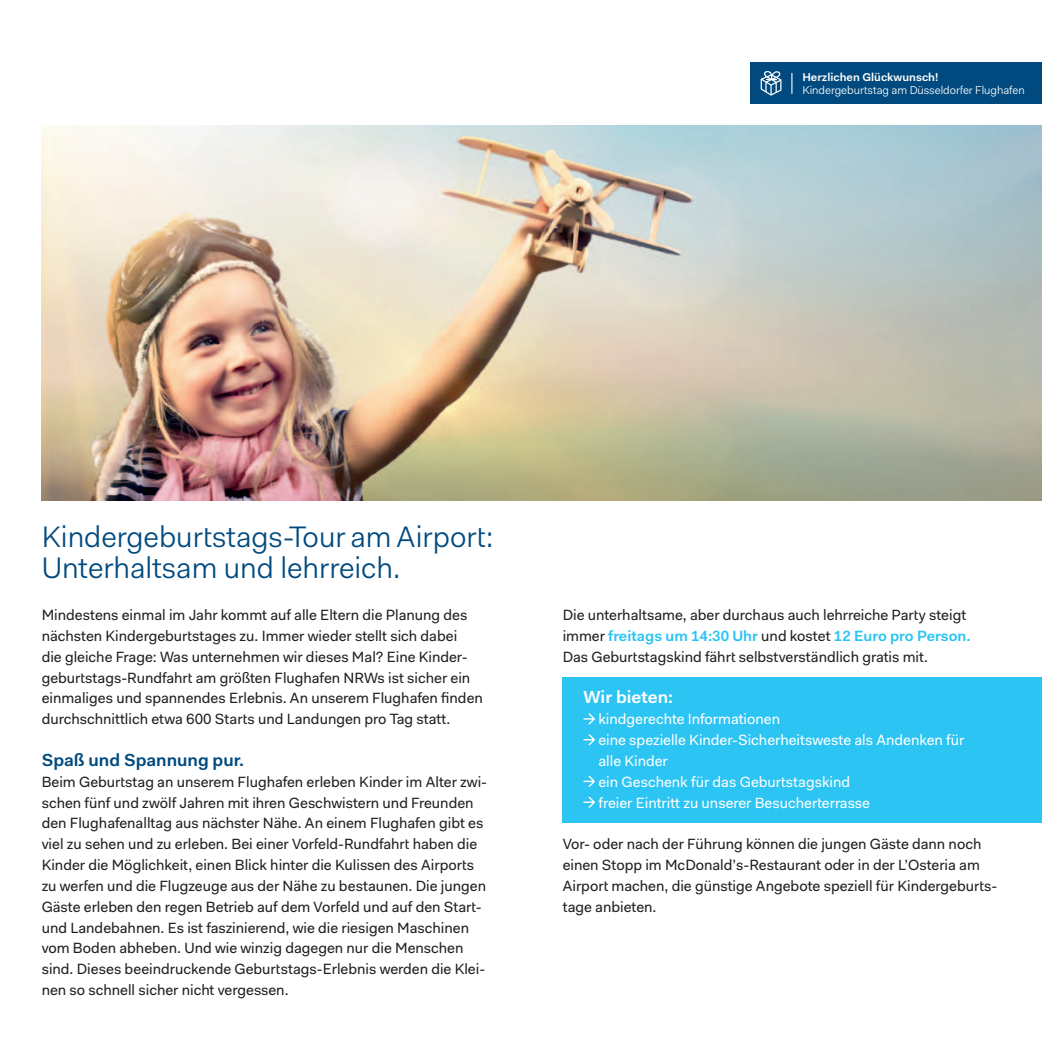
<style>
.page{position:relative;width:1042px;height:1042px;background:#fff}
.page>*{position:absolute;margin:0;border:0;box-sizing:border-box;transform-origin:0 0}
.HL_17_DFblond_blau{font:29.75px/31.3px "DUS Fakt Pro Blond";color:#004a7f}
.Copy_10__DFsemi_blau{font:600 17.5px "DUS Fakt Pro";color:#004a7f}
.Copy_10__DFsemi_blau-2{font:600 17.5px "DUS Fakt Pro";color:#fff}
.Copy_8_5_DFnorm_blac{font:14.88px/20.8px "DUS Fakt Pro";color:#231f20}
.Copy_8_5_DFnorm_blac-2{font:14.88px/20.8px "DUS Fakt Pro";color:#fff}
.Fahne_6_5_7_4pt_DFse{font:11.38px "DUS Fakt Pro Blond";color:#fff}
.Fahne_6_5_7_4pt_DFse-2{font:600 11.38px "DUS Fakt Pro";color:#fff}
.s1{font-weight:600;color:#2bc4f3}
</style>
<div class="page">
<div style="left:563px;top:677px;width:479px;height:146px;background:#2bc4f3"></div>
<svg style="left:583px;top:713px;width:12px;height:11px"></svg>
<svg style="left:583px;top:734px;width:12px;height:11px"></svg>
<svg style="left:583px;top:776px;width:12px;height:11px"></svg>
<svg style="left:583px;top:797px;width:12px;height:10px"></svg>
<div style="left:750px;top:63px;width:292px;height:41px;background:#004a7f"></div>
<svg style="left:791px;top:73px;width:1px;height:21px"></svg>
<img style="left:42px;top:125px;width:1000px;height:375px">
<svg style="left:760px;top:71px;width:21px;height:25px"></svg>
<p class="Fahne_6_5_7_4pt_DFse-2" style="left:802px;top:69px;width:137px">Herzlichen Glückwunsch!</p>
<p class="Fahne_6_5_7_4pt_DFse" style="left:802px;top:82px;width:224px">Kindergeburtstag am Düsseldorfer Flughafen</p>
<p class="HL_17_DFblond_blau" style="left:42px;top:521px;width:453px">Kindergeburtstags-Tour am Airport:<br>Unterhaltsam und lehrreich.</p>
<p class="Copy_8_5_DFnorm_blac" style="left:42px;top:604px;width:443px">Mindestens einmal im Jahr kommt auf alle Eltern die Planung des nächsten Kindergeburtstages zu. Immer wieder stellt sich dabei<br>die gleiche Frage: Was unternehmen wir dieses Mal? Eine Kinder&shy;geburtstags-Rundfahrt am größten Flughafen NRWs ist sicher ein einmaliges und spannendes Erlebnis. An unserem Flughafen finden durchschnittlich etwa 600 Starts und Landungen pro Tag statt.</p>
<p class="Copy_10__DFsemi_blau" style="left:42px;top:748px;width:204px">Spaß und Spannung pur.</p>
<p class="Copy_8_5_DFnorm_blac" style="left:42px;top:771px;width:447px">Beim Geburtstag an unserem Flughafen erleben Kinder im Alter zwi&shy;schen fünf und zwölf Jahren mit ihren Geschwistern und Freunden den Flughafenalltag aus nächster Nähe. An einem Flughafen gibt es viel zu sehen und zu erleben. Bei einer Vorfeld-Rundfahrt haben die Kinder die Möglichkeit, einen Blick hinter die Kulissen des Airports zu werfen und die Flugzeuge aus der Nähe zu bestaunen. Die jungen Gäste erleben den regen Betrieb auf dem Vorfeld und auf den Start&shy;und Landebahnen. Es ist faszinierend, wie die riesigen Maschinen vom Boden abheben. Und wie winzig dagegen nur die Menschen sind. Dieses beeindruckende Geburtstags-Erlebnis werden die Klei&shy;nen so schnell sicher nicht vergessen.</p>
<p class="Copy_8_5_DFnorm_blac" style="left:563px;top:604px;width:409px">Die unterhaltsame, aber durchaus auch lehrreiche Party steigt immer <span class="s1">freitags um 14:30 Uhr</span> und kostet <span class="s1">12 Euro pro Person.<br></span>Das Geburtstagskind fährt selbstverständlich gratis mit.</p>
<p class="Copy_10__DFsemi_blau-2" style="left:583px;top:685px;width:91px">Wir bieten:</p>
<p class="Copy_8_5_DFnorm_blac-2" style="left:598px;top:708px;width:183px">kindgerechte Informationen</p>
<p class="Copy_8_5_DFnorm_blac-2" style="left:598px;top:729px;width:367px">eine spezielle Kinder-Sicherheitsweste als Andenken für alle Kinder</p>
<p class="Copy_8_5_DFnorm_blac-2" style="left:598px;top:771px;width:253px">ein Geschenk für das Geburtstagskind</p>
<p class="Copy_8_5_DFnorm_blac-2" style="left:598px;top:792px;width:273px">freier Eintritt zu unserer Besucherterrasse</p>
<p class="Copy_8_5_DFnorm_blac" style="left:563px;top:833px;width:436px">Vor- oder nach der Führung können die jungen Gäste dann noch einen Stopp im McDonald’s-Restaurant oder in der L’Osteria am Airport machen, die günstige Angebote speziell für Kindergeburts&shy;tage anbieten.</p>
</div>
